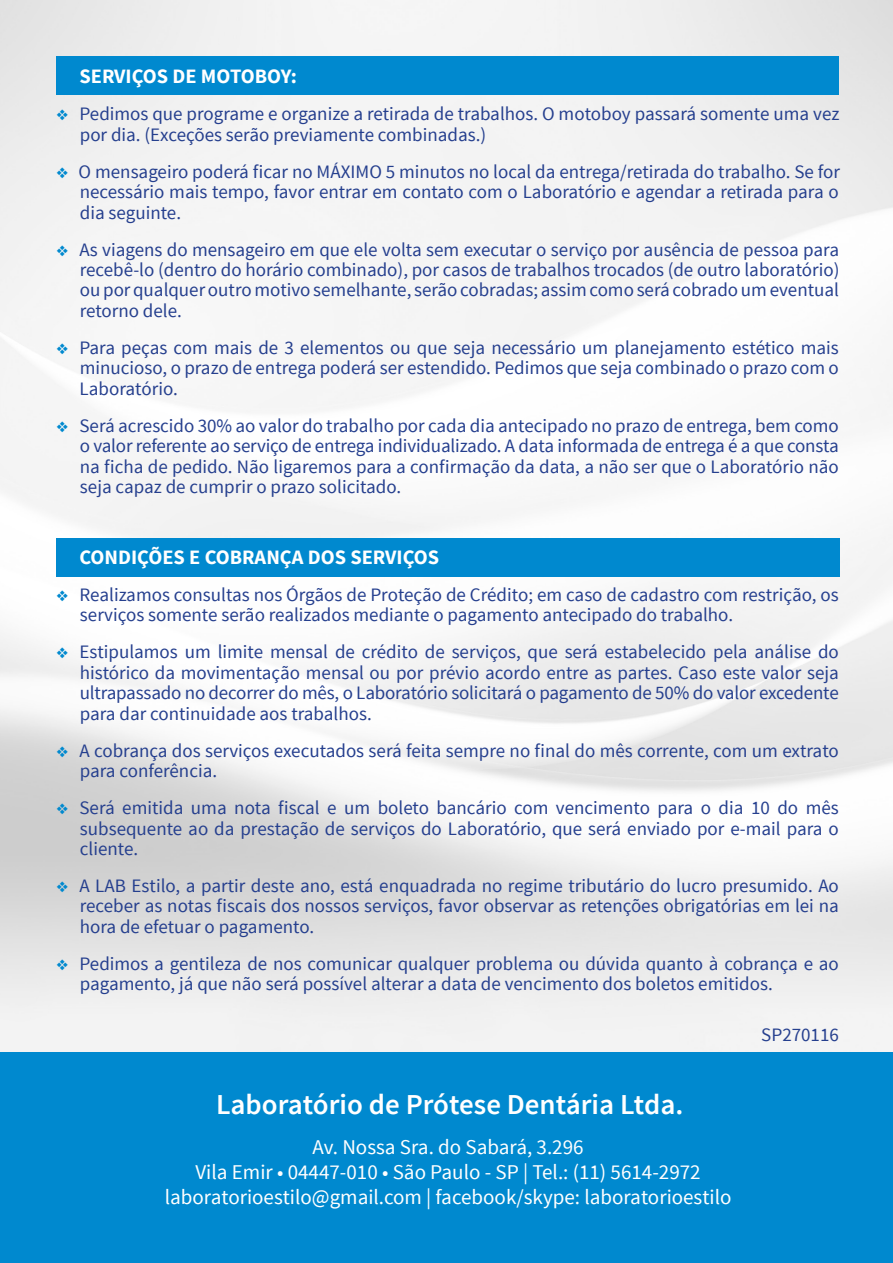
<style>
.page{position:relative;width:893px;height:1263px;background:#fff}
.page>*{position:absolute;margin:0;border:0;box-sizing:border-box;transform-origin:0 0}
.t1{font:600 28.8px "Source Sans Pro";color:#fff}
.t2{font:21px/25.2px "Source Sans Pro";color:#fff;text-align:center}
.t3{font:700 20.4px "Source Sans Pro";color:#fff}
.t4{font:18.9px/20.4px "Source Sans Pro";color:#253f8e;text-align:justify}
.s1{color:#0089cf}
</style>
<div class="page">
<img style="left:0;top:0;width:892px;height:1052px">
<div style="left:0;top:1052px;width:892px;height:211px;background:#0089cf"></div>
<div style="left:56px;top:56px;width:782px;height:39px;background:#0089cf"></div>
<div style="left:56px;top:538px;width:783px;height:38px;background:#0089cf"></div>
<p class="t3" style="left:58px;top:63px;width:240px">S ERVIÇOS DE MOTOBOY:</p>
<p class="t4" style="left:80px;top:104px;width:761px;text-indent:-23px"><span class="s1">❖</span> Pedimos que programe e organize a retirada de trabalhos. O motoboy passará somente uma vez por dia. (Exceções serão previamente combinadas.)</p>
<p class="t4" style="left:80px;top:162px;width:761px;text-indent:-23px"><span class="s1">❖</span> O mensageiro poderá ficar no MÁXIMO 5 minutos no local da entrega/retirada do trabalho. Se for necessário mais tempo, favor entrar em contato com o Laboratório e agendar a retirada para o dia seguinte.</p>
<p class="t4" style="left:80px;top:239px;width:761px;text-indent:-23px"><span class="s1">❖</span> As viagens do mensageiro em que ele volta sem executar o serviço por ausência de pessoa para recebê-lo (dentro do horário combinado), por casos de trabalhos trocados (de outro laboratório) ou por qualquer outro motivo semelhante, serão cobradas; assim como será cobrado um eventual retorno dele.</p>
<p class="t4" style="left:80px;top:338px;width:760px;text-indent:-23px"><span class="s1">❖</span> Para peças com mais de 3 elementos ou que seja necessário um planejamento estético mais minucioso, o prazo de entrega poderá ser estendido. Pedimos que seja combinado o prazo com o Laboratório.</p>
<p class="t4" style="left:80px;top:415px;width:760px;text-indent:-23px"><span class="s1">❖</span> Será acrescido 30% ao valor do trabalho por cada dia antecipado no prazo de entrega, bem como o valor referente ao serviço de entrega individualizado. A data informada de entrega é a que consta na ficha de pedido. Não ligaremos para a confirmação da data, a não ser que o Laboratório não seja capaz de cumprir o prazo solicitado.</p>
<p class="t3" style="left:58px;top:544px;width:382px">CONDIÇÕES E COBRANÇA DOS SERVIÇOS</p>
<p class="t4" style="left:80px;top:585px;width:760px;text-indent:-24px"><span class="s1">❖</span> Realizamos consultas nos Órgãos de Proteção de Crédito; em caso de cadastro com restrição, os serviços somente serão realizados mediante o pagamento antecipado do trabalho.</p>
<p class="t4" style="left:80px;top:642px;width:760px;text-indent:-23px"><span class="s1">❖</span> Estipulamos um limite mensal de crédito de serviços, que será estabelecido pela análise do histórico da movimentação mensal ou por prévio acordo entre as partes. Caso este valor seja ultrapassado no decorrer do mês, o Laboratório solicitará o pagamento de 50% do valor excedente para dar continuidade aos trabalhos.</p>
<p class="t4" style="left:80px;top:740px;width:760px;text-indent:-23px"><span class="s1">❖</span> A cobrança dos serviços executados será feita sempre no final do mês corrente, com um extrato para conferência.</p>
<p class="t4" style="left:80px;top:798px;width:760px;text-indent:-24px"><span class="s1">❖</span> Será emitida uma nota fiscal e um boleto bancário com vencimento para o dia 10 do mês subsequente ao da prestação de serviços do Laboratório, que será enviado por e-mail para o cliente.</p>
<p class="t4" style="left:80px;top:876px;width:760px;text-indent:-23px"><span class="s1">❖</span> A LAB Estilo, a partir deste ano, está enquadrada no regime tributário do lucro presumido. Ao receber as notas fiscais dos nossos serviços, favor observar as retenções obrigatórias em lei na hora de efetuar o pagamento.</p>
<p class="t4" style="left:80px;top:954px;width:760px;text-indent:-23px"><span class="s1">❖</span> Pedimos a gentileza de nos comunicar qualquer problema ou dúvida quanto à cobrança e ao pagamento, já que não será possível alterar a data de vencimento dos boletos emitidos.</p>
<h1 class="t1" style="left:216px;top:1086px;width:469px">Laboratório de Prótese Dentária Ltda.</h1>
<p class="t2" style="left:165px;top:1134px;width:568px">Av. Nossa Sra. do Sabará, 3.296<br>Vila Emir • 04447-010 • São Paulo - SP | Tel.: (11) 5614-2972 laboratorioestilo@gmail.com | facebook/skype: laboratorioestilo</p>
<p class="t4" style="left:761px;top:1025px;width:79px">SP270116</p>
</div>
